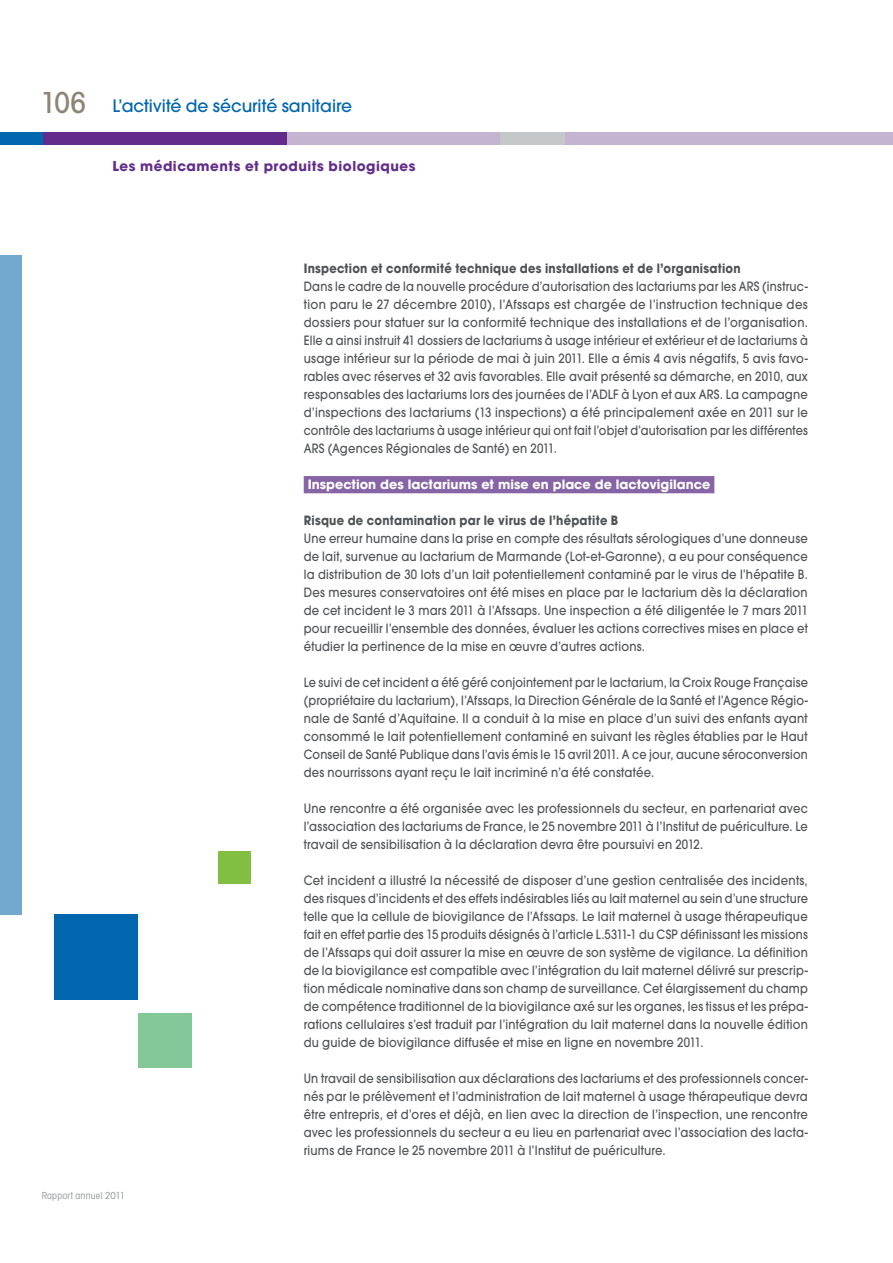
<style>
.page{position:relative;width:893px;height:1263px;background:#fff}
.page>*{position:absolute;margin:0;border:0;box-sizing:border-box;transform-origin:0 0}
.t1{font:500 17.1px "Avant Garde";color:#0066ae}
.t2{font:700 13.5px "Avant Garde";letter-spacing:.04em;color:#612c8a}
.t3{font:500 12.75px/18px "Avant Garde";letter-spacing:.02em;color:#505356;text-align:justify;scale:.89 1}
.t4{font:500 12.75px/18px "Avant Garde";letter-spacing:.02em;color:#505356;text-align:justify;scale:.91 1}
.t5{font:500 12.75px/18px "Avant Garde";letter-spacing:.02em;color:#505356;text-align:justify;scale:.9 1}
.t6{font:500 12.75px/18px "Avant Garde";letter-spacing:.02em;color:#505356;text-align:justify;scale:.88 1}
.t7{font:700 12.75px "Avant Garde";letter-spacing:.02em;color:#505356;scale:.9 1}
.t8{font:700 12.75px "Avant Garde";color:#fff}
.t9{font:condensed 9.75px "Avant Garde";letter-spacing:.02em;color:#919597}
.s1{font-stretch:condensed;font-size:28.95px;color:#8d8675}
</style>
<div class="page">
<div style="left:3px;top:132px;width:890px;height:13px;background:#c5c8c9"></div>
<div style="left:173px;top:132px;width:327px;height:13px;background:#c4b4d2"></div>
<div style="left:566px;top:132px;width:327px;height:13px;background:#c4b4d2"></div>
<div style="left:0;top:132px;width:286px;height:13px;background:#612c8a"></div>
<div style="left:0;top:132px;width:43px;height:13px;background:#0066ae"></div>
<div style="left:0;top:255px;width:21px;height:659px;background:#73a9ce"></div>
<div style="left:304px;top:476px;width:410px;height:17px;background:#8764a5"></div>
<div style="left:218px;top:851px;width:33px;height:33px;background:#82be41"></div>
<div style="left:54px;top:914px;width:84px;height:85px;background:#0066ae"></div>
<div style="left:138px;top:1013px;width:53px;height:54px;background:#84c899"></div>
<h1 class="t1" style="left:40px;top:100px;width:313px"><span class="s1">106</span> L’activité de sécurité sanitaire</h1>
<p class="t2" style="left:112px;top:160px;width:304px">Les médicaments et produits biologiques</p>
<p class="t9" style="left:42px;top:1192px;width:85px">Rapport annuel 2011</p>
<p class="t7" style="left:304px;top:264px;width:487px">Inspection et conformité technique des installations et de l’organisation</p>
<p class="t3" style="left:304px;top:279px;width:568px">Dans le cadre de la nouvelle procédure d’autorisation des lactariums par les ARS (instruc&shy;tion paru le 27 décembre 2010), l’Afssaps est chargée de l’instruction technique des dossiers pour statuer sur la conformité technique des installations et de l’organisation.<br>Elle a ainsi instruit 41 dossiers de lactariums à usage intérieur et extérieur et de lactariums à usage intérieur sur la période de mai à juin 2011. Elle a émis 4 avis négatifs, 5 avis favo&shy;rables avec réserves et 32 avis favorables. Elle avait présenté sa démarche, en 2010, aux responsables des lactariums lors des journées de l’ADLF à Lyon et aux ARS. La campagne d’inspections des lactariums (13 inspections) a été principalement axée en 2011 sur le contrôle des lactariums à usage intérieur qui ont fait l’objet d’autorisation par les différentes ARS (Agences Régionales de Santé) en 2011.</p>
<p class="t8" style="left:308px;top:480px;width:404px">Inspection des lactariums et mise en place de lactovigilance</p>
<p class="t7" style="left:304px;top:516px;width:351px">Risque de contamination par le virus de l’hépatite B</p>
<p class="t5" style="left:304px;top:531px;width:562px">Une erreur humaine dans la prise en compte des résultats sérologiques d’une donneuse de lait, survenue au lactarium de Marmande (Lot-et-Garonne), a eu pour conséquence la distribution de 30 lots d’un lait potentiellement contaminé par le virus de l’hépatite B.<br>Des mesures conservatoires ont été mises en place par le lactarium dès la déclaration de cet incident le 3 mars 2011 à l’Afssaps. Une inspection a été diligentée le 7 mars 2011 pour recueillir l’ensemble des données, évaluer les actions correctives mises en place et étudier la pertinence de la mise en œuvre d’autres actions.</p>
<p class="t6" style="left:304px;top:675px;width:574px">Le suivi de cet incident a été géré conjointement par le lactarium, la Croix Rouge Française (propriétaire du lactarium), l’Afssaps, la Direction Générale de la Santé et l’Agence Régio&shy;nale de Santé d’Aquitaine. Il a conduit à la mise en place d’un suivi des enfants ayant consommé le lait potentiellement contaminé en suivant les règles établies par le Haut Conseil de Santé Publique dans l’avis émis le 15 avril 2011. A ce jour, aucune séroconversion des nourrissons ayant reçu le lait incriminé n’a été constatée.</p>
<p class="t5" style="left:304px;top:801px;width:562px">Une rencontre a été organisée avec les professionnels du secteur, en partenariat avec l’association des lactariums de France, le 25 novembre 2011 à l’Institut de puériculture. Le travail de sensibilisation à la déclaration devra être poursuivi en 2012.</p>
<p class="t4" style="left:304px;top:873px;width:556px">Cet incident a illustré la nécessité de disposer d’une gestion centralisée des incidents, des risques d’incidents et des effets indésirables liés au lait maternel au sein d’une structure telle que la cellule de biovigilance de l’Afssaps. Le lait maternel à usage thérapeutique fait en effet partie des 15 produits désignés à l’article L.5311-1 du CSP définissant les missions de l’Afssaps qui doit assurer la mise en œuvre de son système de vigilance. La définition de la biovigilance est compatible avec l’intégration du lait maternel délivré sur prescrip&shy;tion médicale nominative dans son champ de surveillance. Cet élargissement du champ de compétence traditionnel de la biovigilance axé sur les organes, les tissus et les prépa&shy;rations cellulaires s’est traduit par l’intégration du lait maternel dans la nouvelle édition du guide de biovigilance diffusée et mise en ligne en novembre 2011.</p>
<p class="t3" style="left:304px;top:1071px;width:568px">Un travail de sensibilisation aux déclarations des lactariums et des professionnels concer&shy;nés par le prélèvement et l’administration de lait maternel à usage thérapeutique devra être entrepris, et d’ores et déjà, en lien avec la direction de l’inspection, une rencontre avec les professionnels du secteur a eu lieu en partenariat avec l’association des lacta&shy;riums de France le 25 novembre 2011 à l’Institut de puériculture.</p>
</div>
